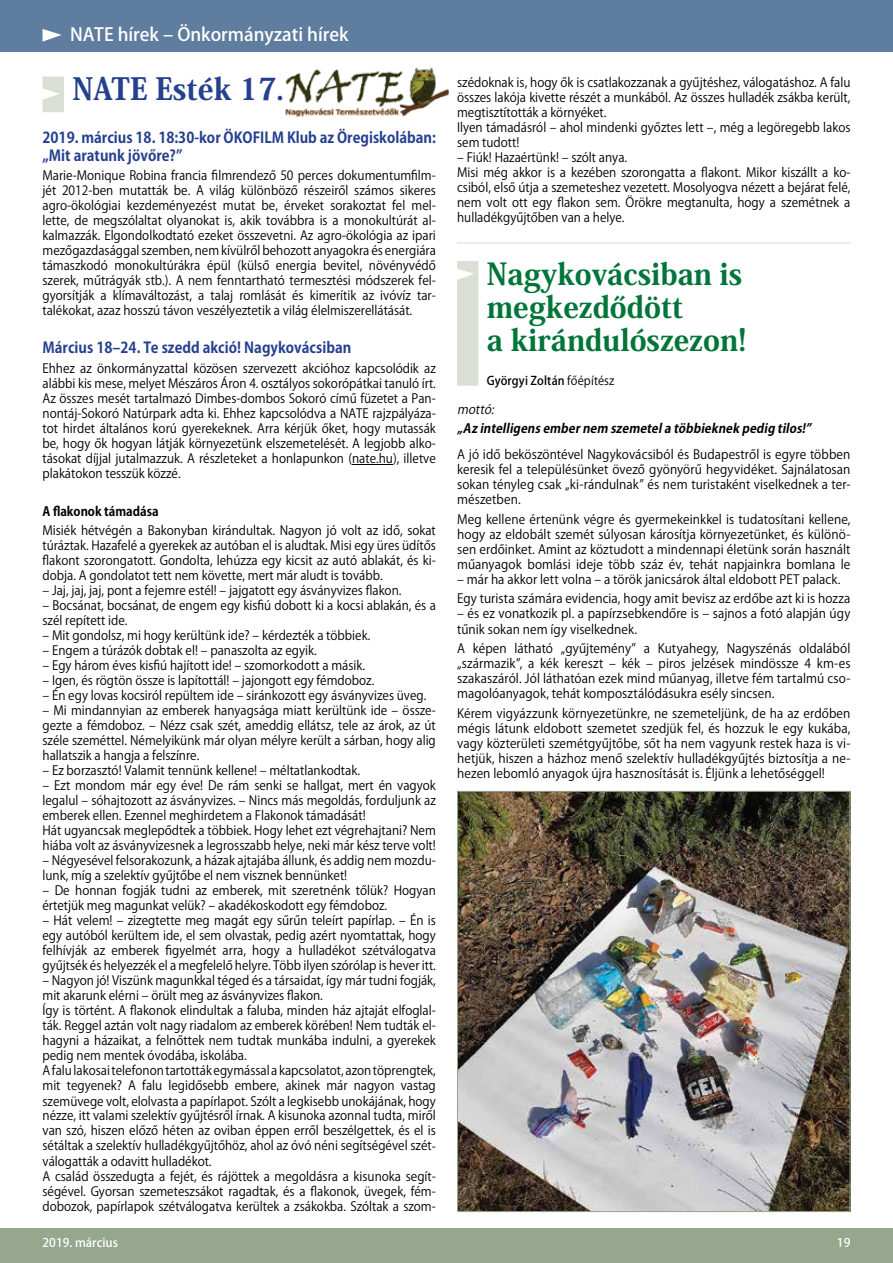
<style>
.page{position:relative;width:893px;height:1263px;background:#fff}
.page>*{position:absolute;margin:0;border:0;box-sizing:border-box;transform-origin:0 0}
.t1{font:800 30.3px "Koz Min Pr 6 N";color:#25408f}
.t2{font:800 30px/33px "Koz Min Pr 6 N";color:#007539;scale:.96 1}
.t3{font:500 18px "Koz Go Pr 6 N";color:#fff}
.t4{font:700 15px/18px "Koz Go Pr 6 N";color:#25408f;scale:.94 1}
.t5{font:12.75px/15px "Koz Go Pr 6 N";color:#000;scale:.94 1}
.t6{font:12.75px/15.1px "Koz Go Pr 6 N";color:#000;text-align:justify;scale:.95 1}
.t7{font:italic 700 12.75px "Koz Go Pr 6 N";color:#000;scale:.95 1}
.t8{font:700 12.75px "Koz Go Pr 6 N";color:#000;scale:.94 1}
.t9{font:italic 12.75px "Koz Go Pr 6 N";color:#000;scale:.95 1}
.t10{font:500 12px "Koz Go Pr 6 N";letter-spacing:.01em;color:#000;scale:.95 1}
.t11{font:500 12px "Koz Go Pr 6 N";color:#fff}
.s1{font-weight:400}
</style>
<div class="page">
<div style="left:0;top:0;width:893px;height:51px;background:#5f7d9f"></div>
<svg style="left:43px;top:29px;width:19px;height:13px"></svg>
<div style="left:0;top:1229px;width:893px;height:34px;background:#96a78e"></div>
<hr style="left:352px;top:464px;width:41px;height:1px;background:#000">
<svg style="left:43px;top:77px;width:21px;height:35px"></svg>
<img style="left:285px;top:67px;width:164px;height:50px">
<div style="left:457px;top:261px;width:21px;height:125px;background:#dbded5"></div>
<img style="left:459px;top:793px;width:389px;height:417px">
<hr style="left:457px;top:243px;width:393px;height:1px;background:#96a78e">
<h3 class="t3" style="left:70px;top:25px;width:280px">NATE hírek – Önkormányzati hírek</h3>
<h1 class="t1" style="left:73px;top:72px;width:212px">NATE Esték 17.</h1>
<p class="t4" style="left:43px;top:128px;width:420px">2019. március 18. 18:30-kor ÖKOFILM Klub az Öregiskolában: „Mit aratunk jövőre?”</p>
<p class="t5" style="left:43px;top:168px;width:420px;text-align:justify">Marie-Monique Robina francia filmrendező 50 perces dokumentumfilm&shy;jét 2012-ben mutatták be. A világ különböző részeiről számos sikeres agro-ökológiai kezdeményezést mutat be, érveket sorakoztat fel mel&shy;lette, de megszólaltat olyanokat is, akik továbbra is a monokultúrát al&shy;kalmazzák. Elgondolkodtató ezeket összevetni. Az agro-ökológia az ipari mezőgazdasággal szemben, nem kívülről behozott anyagokra és energiára támaszkodó monokultúrákra épül (külső energia bevitel, növényvédő szerek, műtrágyák stb.). A nem fenntartható termesztési módszerek fel&shy;gyorsítják a klímaváltozást, a talaj romlását és kimerítik az ivóvíz tar&shy;talékokat, azaz hosszú távon veszélyeztetik a világ élelmiszerellátását.</p>
<p class="t4" style="left:43px;top:339px;width:330px">Március 18–24. Te szedd akció! Nagykovácsiban</p>
<p class="t5" style="left:43px;top:361px;width:420px;text-align:justify">Ehhez az önkormányzattal közösen szervezett akcióhoz kapcsolódik az alábbi kis mese, melyet Mészáros Áron 4. osztályos sokorópátkai tanuló írt.<br>Az összes mesét tartalmazó Dimbes-dombos Sokoró című füzetet a Pan&shy;nontáj-Sokoró Natúrpark adta ki. Ehhez kapcsolódva a NATE rajzpályáza&shy;tot hirdet általános korú gyerekeknek. Arra kérjük őket, hogy mutassák be, hogy ők hogyan látják környezetünk elszemetelését. A legjobb alko&shy;tásokat díjjal jutalmazzuk. A részleteket a honlapunkon (nate.hu), illetve plakátokon tesszük közzé.</p>
<p class="t8" style="left:43px;top:504px;width:125px">A flakonok támadása</p>
<p class="t5" style="left:43px;top:523px;width:420px;text-align:justify">Misiék hétvégén a Bakonyban kirándultak. Nagyon jó volt az idő, sokat túráztak. Hazafelé a gyerekek az autóban el is aludtak. Misi egy üres üdítős flakont szorongatott. Gondolta, lehúzza egy kicsit az autó ablakát, és ki&shy;dobja. A gondolatot tett nem követte, mert már aludt is tovább.</p>
<p class="t5" style="left:43px;top:583px;width:383px">– Jaj, jaj, jaj, pont a fejemre estél! – jajgatott egy ásványvizes flakon.</p>
<p class="t5" style="left:43px;top:598px;width:420px">– Bocsánat, bocsánat, de engem egy kisfiú dobott ki a kocsi ablakán, és a szél repített ide.</p>
<p class="t5" style="left:43px;top:628px;width:350px">– Mit gondolsz, mi hogy kerültünk ide? – kérdezték a többiek.</p>
<p class="t5" style="left:43px;top:643px;width:293px">– Engem a túrázók dobtak el! – panaszolta az egyik.</p>
<p class="t5" style="left:43px;top:658px;width:345px">– Egy három éves kisfiú hajított ide! – szomorkodott a másik.</p>
<p class="t5" style="left:43px;top:673px;width:354px">– Igen, és rögtön össze is lapítottál! – jajongott egy fémdoboz.</p>
<p class="t5" style="left:43px;top:688px;width:410px">– Én egy lovas kocsiról repültem ide – siránkozott egy ásványvizes üveg.</p>
<p class="t5" style="left:43px;top:703px;width:420px;text-align:justify">– Mi mindannyian az emberek hanyagsága miatt kerültünk ide – össze&shy;gezte a fémdoboz. – Nézz csak szét, ameddig ellátsz, tele az árok, az út széle szeméttel. Némelyikünk már olyan mélyre került a sárban, hogy alig hallatszik a hangja a felszínre.</p>
<p class="t5" style="left:43px;top:763px;width:339px">– Ez borzasztó! Valamit tennünk kellene! – méltatlankodtak.</p>
<p class="t5" style="left:43px;top:778px;width:420px">– Ezt mondom már egy éve! De rám senki se hallgat, mert én vagyok legalul – sóhajtozott az ásványvizes. – Nincs más megoldás, forduljunk az emberek ellen. Ezennel meghirdetem a Flakonok támadását!<br>Hát ugyancsak meglepődtek a többiek. Hogy lehet ezt végrehajtani? Nem hiába volt az ásványvizesnek a legrosszabb helye, neki már kész terve volt!</p>
<p class="t5" style="left:43px;top:853px;width:420px">– Négyesével felsorakozunk, a házak ajtajába állunk, és addig nem mozdu&shy;lunk, míg a szelektív gyűjtőbe el nem visznek bennünket!</p>
<p class="t5" style="left:43px;top:883px;width:420px">– De honnan fogják tudni az emberek, mit szeretnénk tőlük? Hogyan értetjük meg magunkat velük? – akadékoskodott egy fémdoboz.</p>
<p class="t5" style="left:43px;top:913px;width:420px;text-align:justify">– Hát velem! – zizegtette meg magát egy sűrűn teleírt papírlap. – Én is egy autóból kerültem ide, el sem olvastak, pedig azért nyomtattak, hogy felhívják az emberek figyelmét arra, hogy a hulladékot szétválogatva gyűjtsék és helyezzék el a megfelelő helyre. Több ilyen szórólap is hever itt.</p>
<p class="t5" style="left:43px;top:973px;width:420px">– Nagyon jó! Viszünk magunkkal téged és a társaidat, így már tudni fogják, mit akarunk elérni – örült meg az ásványvizes flakon.<br>Így is történt. A flakonok elindultak a faluba, minden ház ajtaját elfoglal&shy;ták. Reggel aztán volt nagy riadalom az emberek körében! Nem tudták el&shy;hagyni a házaikat, a felnőttek nem tudtak munkába indulni, a gyerekek pedig nem mentek óvodába, iskolába.<br>A falu lakosai telefonon tartották egymással a kapcsolatot, azon töprengtek, mit tegyenek? A falu legidősebb embere, akinek már nagyon vastag szemüvege volt, elolvasta a papírlapot. Szólt a legkisebb unokájának, hogy nézze, itt valami szelektív gyűjtésről írnak. A kisunoka azonnal tudta, miről van szó, hiszen előző héten az oviban éppen erről beszélgettek, és el is sétáltak a szelektív hulladékgyűjtőhöz, ahol az óvó néni segítségével szét&shy;válogatták a odavitt hulladékot.<br>A család összedugta a fejét, és rájöttek a megoldásra a kisunoka segít&shy;ségével. Gyorsan szemeteszsákot ragadtak, és a flakonok, üvegek, fém&shy;dobozok, papírlapok szétválogatva kerültek a zsákokba. Szóltak a szom-</p>
<p class="t5" style="left:457px;top:75px;width:420px">szédoknak is, hogy ők is csatlakozzanak a gyűjtéshez, válogatáshoz. A falu összes lakója kivette részét a munkából. Az összes hulladék zsákba került, megtisztították a környéket.<br>Ilyen támadásról – ahol mindenki győztes lett –, még a legöregebb lakos sem tudott!</p>
<p class="t5" style="left:457px;top:150px;width:420px">– Fiúk! Hazaértünk! – szólt anya.<br>Misi még akkor is a kezében szorongatta a flakont. Mikor kiszállt a ko&shy;csiból, első útja a szemeteshez vezetett. Mosolyogva nézett a bejárat felé, nem volt ott egy flakon sem. Örökre megtanulta, hogy a szemétnek a hulladékgyűjtőben van a helye.</p>
<h2 class="t2" style="left:487px;top:258px;width:272px">Nagykovácsiban is megkezdődött<br>a kirándulószezon!</h2>
<p class="t10" style="left:487px;top:374px;width:136px">Györgyi Zoltán <span class="s1">főépítész</span></p>
<p class="t9" style="left:457px;top:402px;width:44px">mottó:</p>
<p class="t7" style="left:457px;top:421px;width:378px">„Azintelligensembernem szemetelatöbbieknekpedigtilos!”</p>
<p class="t6" style="left:457px;top:447px;width:416px">A jó idő beköszöntével Nagykovácsiból és Budapestről is egyre többen keresik fel a településünket övező gyönyörű hegyvidéket. Sajnálatosan sokan tényleg csak „ki-rándulnak” és nem turistaként viselkednek a ter&shy;mészetben.</p>
<p class="t6" style="left:457px;top:512px;width:416px">Meg kellene értenünk végre és gyermekeinkkel is tudatosítani kellene, hogy az eldobált szemét súlyosan károsítja környezetünket, és különö&shy;sen erdőinket. Amint az köztudott a mindennapi életünk során használt műanyagok bomlási ideje több száz év, tehát napjainkra bomlana le</p>
<p class="t6" style="left:457px;top:570px;width:416px;line-height:19.4px">– már ha akkor lett volna – a török janicsárok által eldobott PET palack.<br>Egy turista számára evidencia, hogy amit bevisz az erdőbe azt ki is hozza</p>
<p class="t6" style="left:457px;top:606px;width:416px">– és ez vonatkozik pl. a papírzsebkendőre is – sajnos a fotó alapján úgy tűnik sokan nem így viselkednek.</p>
<p class="t6" style="left:457px;top:641px;width:416px">A képen látható „gyűjtemény” a Kutyahegy, Nagyszénás oldalából „származik”, a kék kereszt – kék – piros jelzések mindössze 4 km-es szakaszáról. Jól láthatóan ezek mind műanyag, illetve fém tartalmú cso&shy;magolóanyagok, tehát komposztálódásukra esély sincsen.</p>
<p class="t6" style="left:457px;top:705px;width:416px">Kérem vigyázzunk környezetünkre, ne szemeteljünk, de ha az erdőben mégis látunk eldobott szemetet szedjük fel, és hozzuk le egy kukába, vagy közterületi szemétgyűjtőbe, sőt ha nem vagyunk restek haza is vi&shy;hetjük, hiszen a házhoz menő szelektív hulladékgyűjtés biztosítja a ne&shy;hezen lebomló anyagok újra hasznosítását is. Éljünk a lehetőséggel!</p>
<p class="t11" style="left:43px;top:1236px;width:77px">2019. március</p>
<p class="t11" style="left:837px;top:1236px;width:15px">19</p>
</div>
